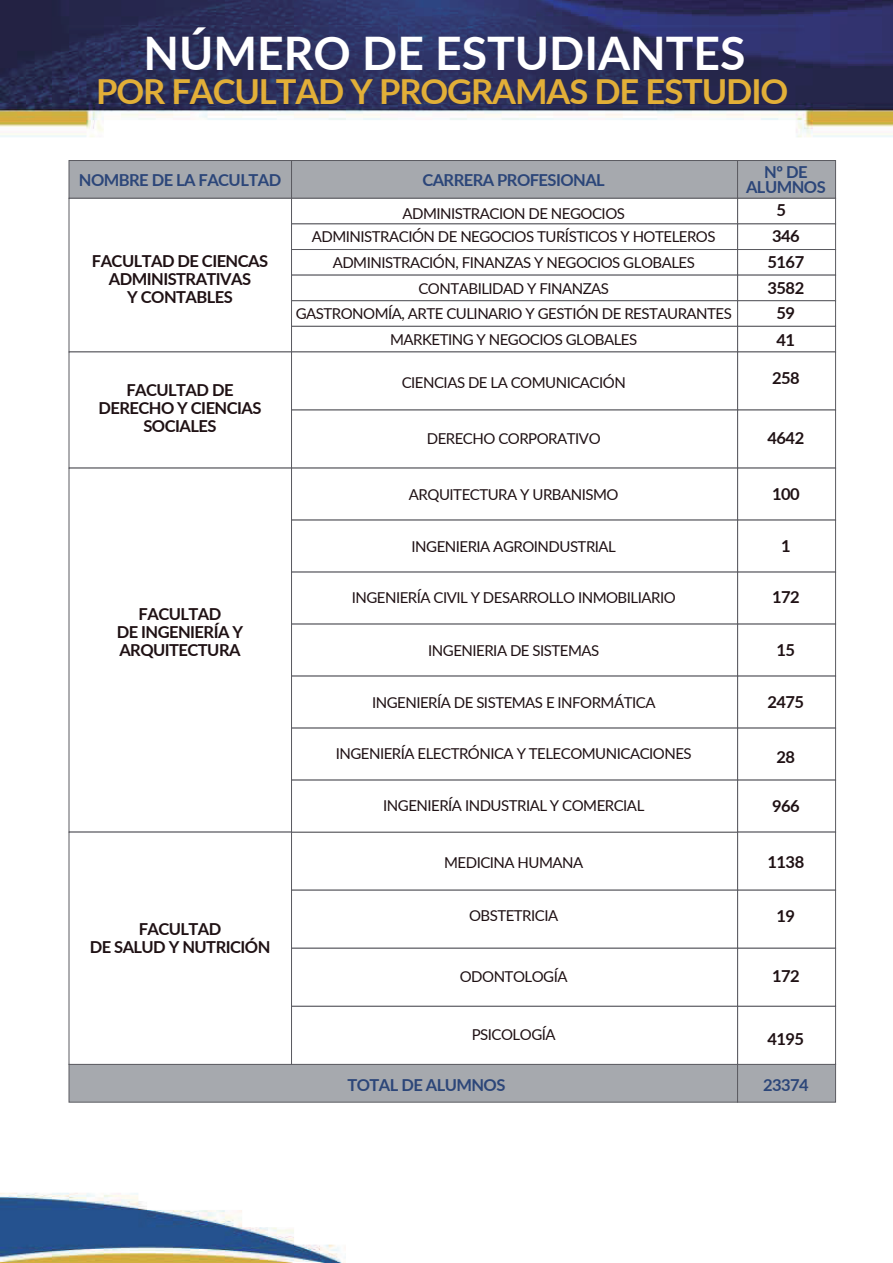
<style>
.page{position:relative;width:893px;height:1263px;background:#fff}
.page>*{position:absolute;margin:0;border:0;box-sizing:border-box;transform-origin:0 0}
.t1{font:700 46.2px "Lato";color:#fff}
.t2{font:700 34.5px "Lato";letter-spacing:-.03em;color:#e2af38}
.t3{font:700 16.5px/18px "Lato";letter-spacing:-.035em;color:#1f1114;text-align:center}
.t4{font:700 16.5px/15px "Lato";letter-spacing:-.03em;color:#2c4679;text-align:center}
.t5{font:15px/23px "Lato";letter-spacing:-.035em;color:#1f1114;text-align:center}
</style>
<div class="page">
<img style="left:0;top:0;width:893px;height:1262px">
<div style="left:69px;top:160px;width:223px;height:39px;background:#a6a9ae;border:1px solid #5b5b61"></div>
<div style="left:291px;top:160px;width:447px;height:39px;background:#a6a9ae;border:1px solid #5b5b61"></div>
<div style="left:69px;top:1064px;width:669px;height:38px;background:#a6a9ae;border:1px solid #5b5b61"></div>
<div style="left:737px;top:1064px;width:99px;height:38px;background:#a6a9ae;border:1px solid #5b5b61"></div>
<div style="left:737px;top:160px;width:99px;height:39px;background:#a6a9ae;border:1px solid #5b5b61"></div>
<div style="left:69px;top:198px;width:223px;height:154px;background:#fff;border:1px solid #5b5b61"></div>
<div style="left:737px;top:198px;width:99px;height:26px;background:#fff;border:1px solid #5b5b61"></div>
<div style="left:737px;top:224px;width:99px;height:26px;background:#fff"></div>
<div style="left:737px;top:249px;width:99px;height:26px;background:#fff;border:1px solid #5b5b61"></div>
<div style="left:737px;top:275px;width:99px;height:26px;background:#fff;border:1px solid #5b5b61"></div>
<div style="left:737px;top:300px;width:99px;height:27px;background:#fff;border:1px solid #5b5b61"></div>
<div style="left:737px;top:326px;width:99px;height:26px;background:#fff;border:1px solid #5b5b61"></div>
<div style="left:69px;top:352px;width:223px;height:116px;background:#fff;border:1px solid #5b5b61"></div>
<div style="left:737px;top:352px;width:99px;height:58px;background:#fff;border:1px solid #5b5b61"></div>
<div style="left:737px;top:410px;width:99px;height:58px;background:#fff;border:1px solid #5b5b61"></div>
<div style="left:69px;top:468px;width:223px;height:364px;background:#fff"></div>
<div style="left:737px;top:468px;width:99px;height:52px;background:#fff;border:1px solid #5b5b61"></div>
<div style="left:737px;top:520px;width:99px;height:52px;background:#fff;border:1px solid #5b5b61"></div>
<div style="left:737px;top:572px;width:99px;height:52px;background:#fff;border:1px solid #5b5b61"></div>
<div style="left:737px;top:624px;width:99px;height:52px;background:#fff;border:1px solid #5b5b61"></div>
<div style="left:737px;top:676px;width:99px;height:52px;background:#fff;border:1px solid #5b5b61"></div>
<div style="left:737px;top:728px;width:99px;height:52px;background:#fff;border:1px solid #5b5b61"></div>
<div style="left:737px;top:780px;width:99px;height:52px;background:#fff;border:1px solid #5b5b61"></div>
<div style="left:291px;top:198px;width:447px;height:26px;background:#fff;border:1px solid #5b5b61"></div>
<div style="left:291px;top:224px;width:447px;height:26px;background:#fff"></div>
<div style="left:291px;top:249px;width:447px;height:26px;background:#fff;border:1px solid #5b5b61"></div>
<div style="left:291px;top:275px;width:447px;height:26px;background:#fff;border:1px solid #5b5b61"></div>
<div style="left:291px;top:300px;width:447px;height:27px;background:#fff;border:1px solid #5b5b61"></div>
<div style="left:291px;top:326px;width:447px;height:26px;background:#fff;border:1px solid #5b5b61"></div>
<div style="left:291px;top:352px;width:447px;height:58px;background:#fff;border:1px solid #5b5b61"></div>
<div style="left:291px;top:410px;width:447px;height:58px;background:#fff;border:1px solid #5b5b61"></div>
<div style="left:69px;top:832px;width:223px;height:233px;background:#fff"></div>
<div style="left:737px;top:832px;width:99px;height:58px;background:#fff"></div>
<div style="left:737px;top:890px;width:99px;height:58px;background:#fff;border:1px solid #5b5b61"></div>
<div style="left:737px;top:948px;width:99px;height:59px;background:#fff;border:1px solid #5b5b61"></div>
<div style="left:737px;top:1006px;width:99px;height:59px;background:#fff;border:1px solid #5b5b61"></div>
<div style="left:291px;top:832px;width:447px;height:58px;background:#fff;border:1px solid #5b5b61"></div>
<div style="left:291px;top:890px;width:447px;height:58px;background:#fff;border:1px solid #5b5b61"></div>
<div style="left:291px;top:948px;width:447px;height:59px;background:#fff;border:1px solid #5b5b61"></div>
<div style="left:291px;top:1006px;width:447px;height:59px;background:#fff;border:1px solid #5b5b61"></div>
<div style="left:291px;top:468px;width:447px;height:52px;background:#fff;border:1px solid #5b5b61"></div>
<div style="left:291px;top:520px;width:447px;height:52px;background:#fff;border:1px solid #5b5b61"></div>
<div style="left:291px;top:572px;width:447px;height:52px;background:#fff;border:1px solid #5b5b61"></div>
<div style="left:291px;top:624px;width:447px;height:52px;background:#fff;border:1px solid #5b5b61"></div>
<div style="left:291px;top:676px;width:447px;height:52px;background:#fff;border:1px solid #5b5b61"></div>
<div style="left:291px;top:728px;width:447px;height:52px;background:#fff;border:1px solid #5b5b61"></div>
<div style="left:291px;top:780px;width:447px;height:52px;background:#fff"></div>
<h1 class="t1" style="left:144px;top:19px;width:604px">NÚMERO DE ESTUDIANTES</h1>
<h2 class="t2" style="left:96px;top:66px;width:694px">POR FACULTAD Y PROGRAMAS DE ESTUDIO</h2>
<p class="t4" style="left:79px;top:172px;width:204px">NOMBRE DE LA FACULTAD</p>
<p class="t4" style="left:422px;top:172px;width:184px">CARRERA PROFESIONAL</p>
<p class="t3" style="left:92px;top:251px;width:178px">FACULTAD DE CIENCAS<br>ADMINISTRATIVAS<br>Y CONTABLES</p>
<p class="t3" style="left:99px;top:380px;width:164px">FACULTAD DE<br>DERECHO Y CIENCIAS<br>SOCIALES</p>
<p class="t5" style="left:312px;top:202px;width:405px">ADMINISTRACION DE NEGOCIOS<br>ADMINISTRACIÓN DE NEGOCIOS TURÍSTICOS Y HOTELEROS</p>
<p class="t5" style="left:333px;top:249px;width:364px;line-height:26px">ADMINISTRACIÓN, FINANZAS Y NEGOCIOS GLOBALES<br>CONTABILIDAD Y FINANZAS</p>
<p class="t5" style="left:296px;top:301px;width:438px">GASTRONOMÍA, ARTE CULINARIO Y GESTIÓN DE RESTAURANTES</p>
<p class="t5" style="left:390px;top:327px;width:249px">MARKETING Y NEGOCIOS GLOBALES</p>
<p class="t5" style="left:402px;top:370px;width:226px">CIENCIAS DE LA COMUNICACIÓN</p>
<p class="t5" style="left:427px;top:426px;width:175px">DERECHO CORPORATIVO</p>
<p class="t4" style="left:746px;top:164px;width:81px">Nº DE<br>ALUMNOS</p>
<p class="t3" style="left:768px;top:196px;width:38px;line-height:25.8px">5<br>346<br>5167<br>3582<br>59</p>
<p class="t3" style="left:777px;top:330px;width:20px">41</p>
<p class="t3" style="left:772px;top:369px;width:29px">258</p>
<p class="t3" style="left:768px;top:428px;width:38px">4642</p>
<p class="t3" style="left:117px;top:604px;width:128px">FACULTAD<br>DE INGENIERÍA Y<br>ARQUITECTURA</p>
<p class="t5" style="left:409px;top:482px;width:211px">ARQUITECTURA Y URBANISMO</p>
<p class="t5" style="left:411px;top:534px;width:206px">INGENIERIA AGROINDUSTRIAL</p>
<p class="t5" style="left:352px;top:585px;width:325px">INGENIERÍA CIVIL Y DESARROLLO INMOBILIARIO</p>
<p class="t5" style="left:428px;top:638px;width:173px">INGENIERIA DE SISTEMAS</p>
<p class="t5" style="left:372px;top:690px;width:285px">INGENIERÍA DE SISTEMAS E INFORMÁTICA</p>
<p class="t5" style="left:336px;top:741px;width:357px">INGENIERÍA ELECTRÓNICA Y TELECOMUNICACIONES</p>
<p class="t5" style="left:383px;top:793px;width:263px">INGENIERÍA INDUSTRIAL Y COMERCIAL</p>
<p class="t3" style="left:772px;top:484px;width:29px">100</p>
<p class="t3" style="left:781px;top:536px;width:11px">1</p>
<p class="t3" style="left:772px;top:587px;width:29px">172</p>
<p class="t3" style="left:777px;top:640px;width:20px">15</p>
<p class="t3" style="left:767px;top:692px;width:38px">2475</p>
<p class="t3" style="left:776px;top:747px;width:20px">28</p>
<p class="t3" style="left:772px;top:796px;width:29px">966</p>
<p class="t3" style="left:90px;top:919px;width:182px">FACULTAD<br>DE SALUD Y NUTRICIÓN</p>
<p class="t5" style="left:444px;top:851px;width:141px">MEDICINA HUMANA</p>
<p class="t5" style="left:469px;top:903px;width:91px">OBSTETRICIA</p>
<p class="t5" style="left:460px;top:964px;width:109px">ODONTOLOGÍA</p>
<p class="t3" style="left:768px;top:852px;width:38px">1138</p>
<p class="t3" style="left:776px;top:906px;width:20px">19</p>
<p class="t3" style="left:772px;top:966px;width:29px">172</p>
<p class="t5" style="left:472px;top:1023px;width:85px">PSICOLOGÍA</p>
<p class="t4" style="left:347px;top:1076px;width:160px">TOTAL DE ALUMNOS</p>
<p class="t3" style="left:767px;top:1029px;width:38px">4195</p>
<p class="t4" style="left:763px;top:1076px;width:47px">23374</p>
</div>
